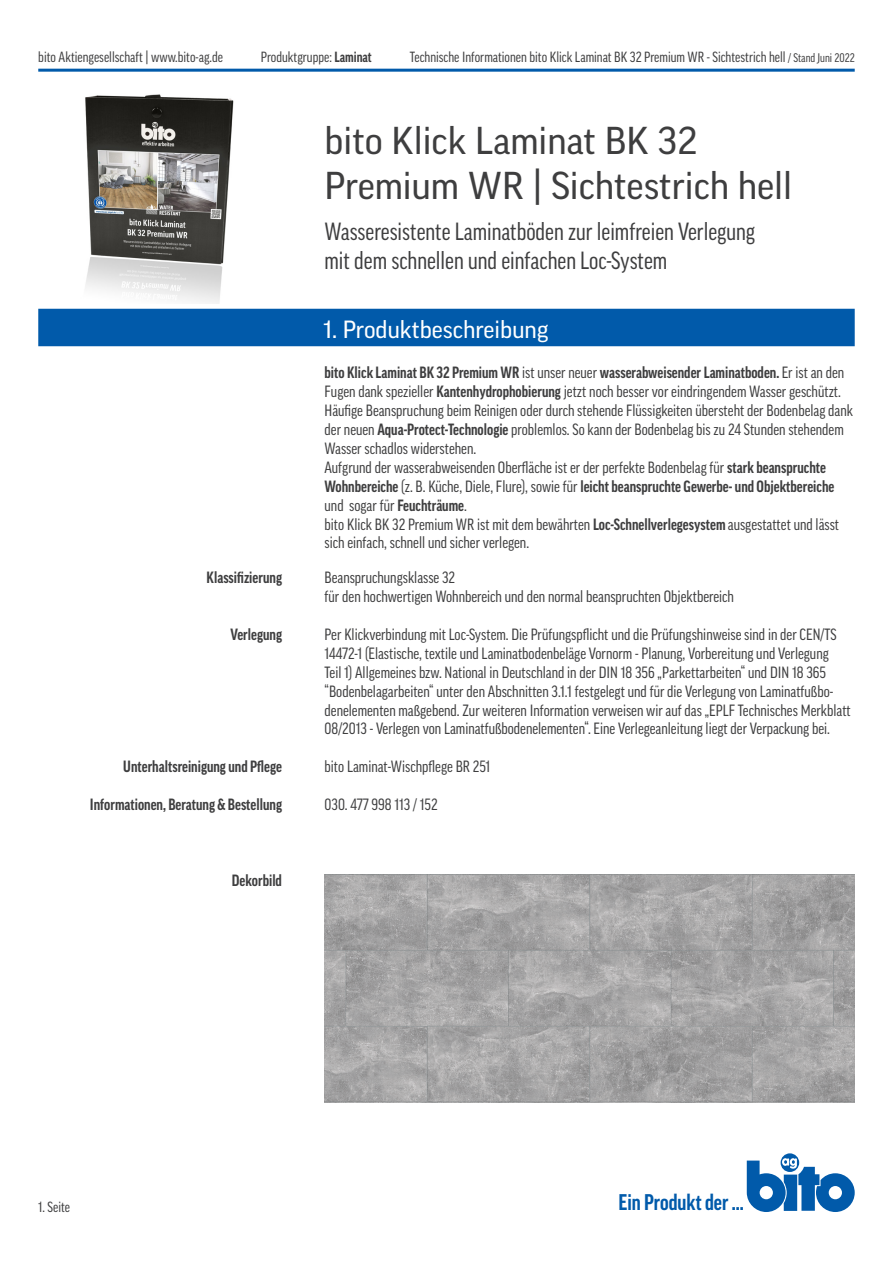
<style>
.page{position:relative;width:893px;height:1263px;background:#fff}
.page>*{position:absolute;margin:0;border:0;box-sizing:border-box;transform-origin:0 0}
.Headline{font:37.5px/45px "Good Pro";color:#3e3e3f}
.Subline{font:condensed 24px/28.8px "Good Pro";color:#3e3e3f}
.blauer_Balken{font:24px "Good Pro";color:#fff}
.t1{font:700 condensed 21.9px "Good Pro";color:#015aaa}
.Inhalt{font:condensed 15.75px/18.9px "Good Pro";color:#3e3e3f}
.Auflistung{font:700 condensed 15.75px "Good Pro";color:#3e3e3f}
.t2{font:condensed 14.25px "Good Pro";color:#3e3e3f}
.s1{font-weight:700}
.s2{font-size:12px}
</style>
<div class="page">
<hr style="left:38px;top:69px;width:817px;height:3px;background:#015aaa">
<svg style="left:781px;top:1153px;width:18px;height:19px"></svg>
<svg style="left:747px;top:1158px;width:108px;height:54px"></svg>
<div style="left:38px;top:309px;width:817px;height:37px;background:#015aaa"></div>
<img style="left:85px;top:94px;width:149px;height:209px">
<img style="left:325px;top:875px;width:530px;height:227px">
<p class="t2" style="left:38px;top:49px;width:186px">bito Aktiengesellschaft | www.bito-ag.de</p>
<p class="t2" style="left:261px;top:49px;width:112px">Produktgruppe: <span class="s1">Laminat</span></p>
<p class="t2" style="left:410px;top:49px;width:446px">Technische Informationen bito Klick Laminat BK 32 Premium WR - Sichtestrich hell <span class="s2">/ Stand Juni 2022</span></p>
<p class="Headline" style="left:325px;top:118px;width:469px">bito Klick Laminat BK 32<br>Premium WR | Sichtestrich hell</p>
<p class="Subline" style="left:325px;top:217px;width:432px">Wasseresistente Laminatböden zur leimfreien Verlegung mit dem schnellen und einfachen Loc-System</p>
<p class="Auflistung" style="left:207px;top:569px;width:77px">Klassifizierung</p>
<p class="Auflistung" style="left:231px;top:625px;width:53px">Verlegung</p>
<p class="Auflistung" style="left:123px;top:758px;width:160px">Unterhaltsreinigung und Pflege</p>
<p class="Auflistung" style="left:90px;top:796px;width:194px">Informationen, Beratung &amp; Bestellung</p>
<p class="Auflistung" style="left:232px;top:871px;width:52px">Dekorbild</p>
<p class="blauer_Balken" style="left:323px;top:315px;width:227px">1. Produktbeschreibung</p>
<p class="Inhalt" style="left:325px;top:363px;width:530px"><span class="s1">bito Klick Laminat BK 32 Premium WR</span> ist unser neuer <span class="s1">wasserabweisender Laminatboden.</span> Er ist an den Fugen dank spezieller <span class="s1">Kantenhydrophobierung</span> jetzt noch besser vor eindringendem Wasser geschützt.<br>Häufige Beanspruchung beim Reinigen oder durch stehende Flüssigkeiten übersteht der Bodenbelag dank der neuen <span class="s1">Aqua-Protect-Technologie</span> problemlos. So kann der Bodenbelag bis zu 24 Stunden stehendem Wasser schadlos widerstehen.</p>
<p class="Inhalt" style="left:325px;top:458px;width:511px">Aufgrund der wasserabweisenden Oberfläche ist er der perfekte Bodenbelag für <span class="s1">stark beanspruchte<br>Wohnbereiche</span> (z. B. Küche, Diele, Flure), sowie für <span class="s1">leicht beanspruchte Gewerbe- und Objektbereiche </span>und sogar für <span class="s1">Feuchträume</span>.</p>
<p class="Inhalt" style="left:325px;top:514px;width:516px">bito Klick BK 32 Premium WR ist mit dem bewährten <span class="s1">Loc-Schnellverlegesystem</span> ausgestattet und lässt sich einfach, schnell und sicher verlegen.</p>
<p class="Inhalt" style="left:325px;top:568px;width:132px">Beanspruchungsklasse 32</p>
<p class="Inhalt" style="left:325px;top:587px;width:411px">für den hochwertigen Wohnbereich und den normal beanspruchten Objektbereich</p>
<p class="Inhalt" style="left:325px;top:625px;width:528px">Per Klickverbindung mit Loc-System. Die Prüfungspflicht und die Prüfungshinweise sind in der CEN/TS 14472-1 (Elastische, textile und Laminatbodenbeläge Vornorm - Planung, Vorbereitung und Verlegung<br>Teil 1) Allgemeines bzw. National in Deutschland in der DIN 18 356 „Parkettarbeiten“ und DIN 18 365 “Bodenbelagarbeiten“ unter den Abschnitten 3.1.1 festgelegt und für die Verlegung von Laminatfußbo&shy;denelementen maßgebend. Zur weiteren Information verweisen wir auf das „EPLF Technisches Merkblatt 08/2013 - Verlegen von Laminatfußbodenelementen“. Eine Verlegeanleitung liegt der Verpackung bei.</p>
<p class="Inhalt" style="left:325px;top:757px;width:167px">bito Laminat-Wischpflege BR 251</p>
<p class="Inhalt" style="left:325px;top:795px;width:115px">030. 477 998 113 / 152</p>
<p class="t2" style="left:38px;top:1199px;width:33px">1. Seite</p>
<h3 class="t1" style="left:618px;top:1190px;width:127px">Ein Produkt der ...</h3>
</div>
